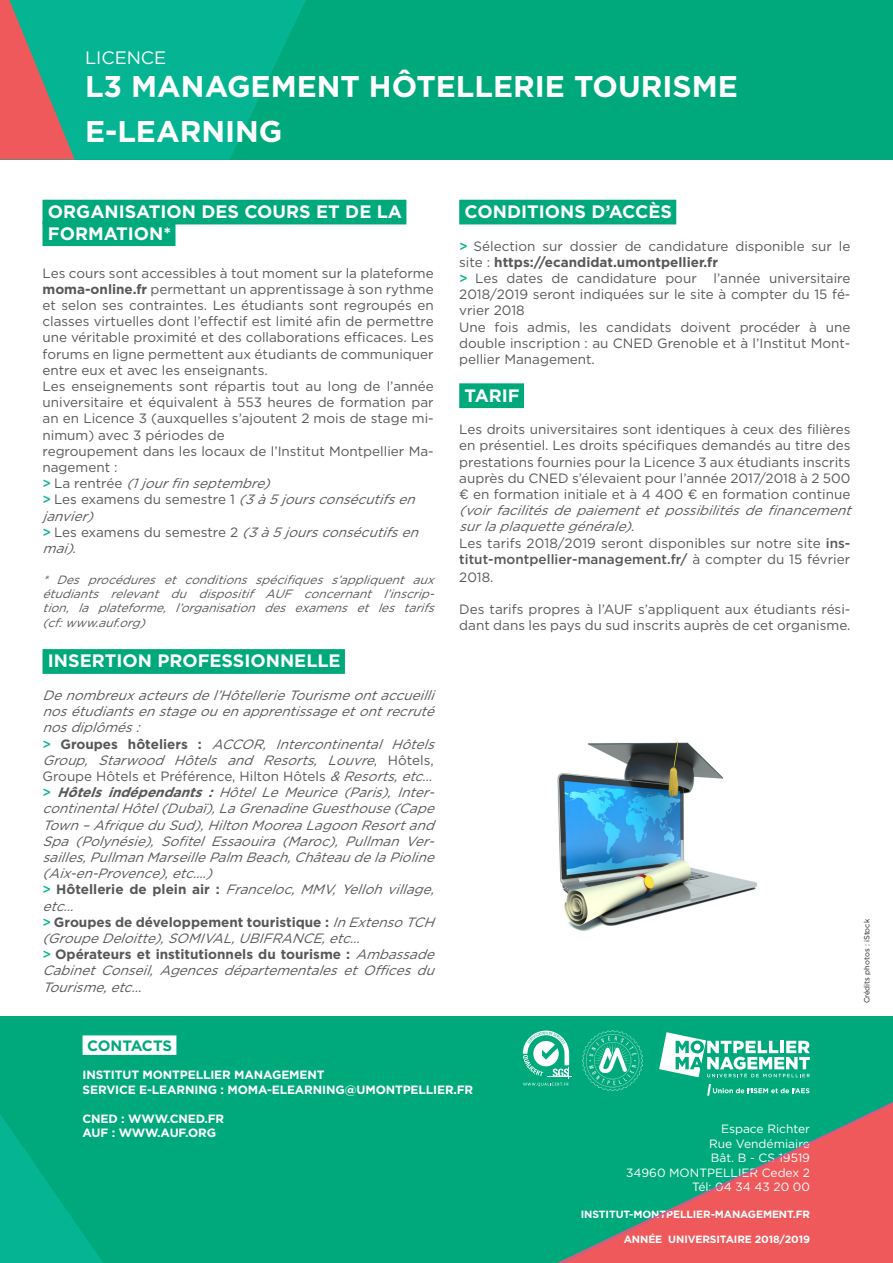
<style>
.page{position:relative;width:893px;height:1263px;background:#fff}
.page>*{position:absolute;margin:0;border:0;box-sizing:border-box;transform-origin:0 0}
.t1{font:700 30px "Gotham";color:#fff}
.Titres_Management_st{font:700 18px "Gotham";color:#fff}
.t2{font:18px "Gotham";color:#fff}
.t3{font:700 15px "Gotham";letter-spacing:-.015em;color:#00a97c}
.Texte_courant_book{font:13.5px/16.2px "Gotham";color:#57585a}
.Texte_courant_book-2{font:italic 13.5px/16.2px "Gotham";color:#57585a}
.Titres{font:italic 12px/14.4px "Gotham";color:#57585a;text-align:justify}
.Texte_courant_book-3{font:700 12px "Gotham";letter-spacing:-.01em;color:#fff}
.t4{font:12px "Gotham";color:#fff}
.t5{font:700 10.5px "Gotham";letter-spacing:-.01em;color:#fff}
.t6{font:7.5px "Gotham";color:#231f20}
.s1{font-weight:700}
.s2{font-weight:500;font-style:normal;color:#07b292}
.s3{font-style:normal}
.s4{font-weight:700;font-style:normal}
.s5{font-weight:500;color:#07b292}
.s6{font-style:italic}
.s7{font-weight:500}
</style>
<div class="page">
<div style="left:0;top:0;width:893px;height:159px;background:#00a97c"></div>
<svg style="left:75px;top:0;width:231px;height:159px;fill:#04b492"></svg>
<svg style="left:0;top:0;width:75px;height:159px"></svg>
<div style="left:0;top:1016px;width:893px;height:247px;background:#00a97c"></div>
<svg style="left:0;top:1114px;width:103px;height:149px"></svg>
<div style="left:83px;top:1035px;width:93px;height:20px;background:#fff"></div>
<img style="left:582px;top:1030px;width:60px;height:58px">
<svg style="left:523px;top:1030px;width:49px;height:56px"></svg>
<div style="left:43px;top:200px;width:363px;height:24px;background:#00a97c"></div>
<div style="left:43px;top:221px;width:132px;height:25px;background:#00a97c"></div>
<div style="left:43px;top:649px;width:302px;height:25px;background:#00a97c"></div>
<div style="left:459px;top:200px;width:217px;height:24px;background:#00a97c"></div>
<div style="left:459px;top:383px;width:65px;height:25px;background:#00a97c"></div>
<svg style="left:659px;top:1032px;width:151px;height:45px"></svg>
<svg style="left:708px;top:1084px;width:3px;height:4px"></svg>
<svg style="left:557px;top:1088px;width:336px;height:175px"></svg>
<img style="left:557px;top:741px;width:200px;height:190px">
<p class="t2" style="left:85px;top:47px;width:83px">LICENCE</p>
<p class="t1" style="left:85px;top:67px;width:654px">L3 MANAGEMENT HÔTELLERIE TOURISME</p>
<p class="t1" style="left:85px;top:112px;width:199px">E-LEARNING</p>
<p class="Titres_Management_st" style="left:48px;top:200px;width:356px">ORGANISATION DES COURS ET DE LA</p>
<p class="Titres_Management_st" style="left:48px;top:221px;width:125px">FORMATION*</p>
<p class="Texte_courant_book" style="left:43px;top:264px;width:393px;text-align:justify">Les cours sont accessibles à tout moment sur la plateforme <span class="s1">moma-online.fr</span> permettant un apprentissage à son rythme et selon ses contraintes. Les étudiants sont regroupés en classes virtuelles dont l’effectif est limité afin de permettre une véritable proximité et des collaborations efficaces. Les forums en ligne permettent aux étudiants de communiquer entre eux et avec les enseignants.</p>
<p class="Texte_courant_book" style="left:43px;top:378px;width:393px;text-align:justify">Les enseignements sont répartis tout au long de l’année universitaire et équivalent à 553 heures de formation par an en Licence 3 (auxquelles s’ajoutent 2 mois de stage mi&shy;nimum) avec 3 périodes de</p>
<p class="Texte_courant_book" style="left:43px;top:443px;width:393px">regroupement dans les locaux de l’Institut Montpellier Ma&shy;nagement :</p>
<p class="Texte_courant_book-2" style="left:43px;top:475px;width:235px"><span class="s2">&gt;</span> <span class="s3">L a r e n t r é e</span> (1jourfinseptembre)</p>
<p class="Texte_courant_book-2" style="left:43px;top:491px;width:379px"><span class="s2">&gt;</span> <span class="s3">L e s e x a m e n s d u s e m e s t r e 1</span> (3à5joursconsécutifsen janvier)</p>
<p class="Texte_courant_book-2" style="left:43px;top:524px;width:383px"><span class="s2">&gt;</span> <span class="s3">L e s e x a m e n s d u s e m e s t r e 2</span> (3à5joursconsécutifsen mai)<span class="s3">.</span></p>
<p class="Titres" style="left:43px;top:572px;width:398px">* Des procédures et conditions spécifiques s’appliquent aux étudiants relevant du dispositif AUF concernant l’inscrip&shy;tion, la plateforme, l’organisation des examens et les tarifs (cf:www.auf.org)</p>
<p class="Titres_Management_st" style="left:48px;top:649px;width:294px">INSERTION PROFESSIONNELLE</p>
<p class="Texte_courant_book-2" style="left:43px;top:687px;width:399px;text-align:justify">Denombreuxacteursdel’HôtellerieTourismeontaccueilli nosétudiantsenstageouenapprentissageetontrecruté nosdiplômés:</p>
<p class="Texte_courant_book-2" style="left:43px;top:735px;width:399px"><span class="s2">&gt;</span> <span class="s4">G r o u p e s h ô t e l i e r s :</span> ACCOR, Intercontinental Hôtels<br>Group, Starwood Hôtels and Resorts, Louvre<span class="s3">, H ô t e l s ,<br>Groupe Hôtels et Préférence, Hilton Hôtels</span> &amp;Resorts,etc…</p>
<p class="Texte_courant_book-2" style="left:43px;top:784px;width:399px;text-align:justify"><span class="s2">&gt;</span> <span class="s1">Hôtelsindépendants:</span>HôtelLeMeurice(Paris),Inter&shy;continentalHôtel(Dubaï),LaGrenadineGuesthouse(Cape Town–AfriqueduSud),HiltonMooreaLagoonResortand Spa (Polynésie), Sofitel Essaouira (Maroc), Pullman Ver&shy;sailles,PullmanMarseillePalm Beach,ChâteaudelaPioline (Aix-en-Provence),etc….)</p>
<p class="Texte_courant_book-2" style="left:43px;top:881px;width:399px"><span class="s2">&gt;</span> <span class="s4">H ô t e l l e r i e d e p l e i n a i r :</span> Franceloc,MMV,Yellohvillage, etc…</p>
<p class="Texte_courant_book-2" style="left:43px;top:913px;width:399px"><span class="s2">&gt;</span> <span class="s4">Groupes de développement touristique :</span> InExtensoTCH (GroupeDeloitte),SOMIVAL,UBIFRANCE,etc…</p>
<p class="Texte_courant_book-2" style="left:43px;top:946px;width:399px;text-align:justify"><span class="s2">&gt;</span> <span class="s4">Opérateurs et institutionnels du tourisme :</span> Ambassade CabinetConseil,AgencesdépartementalesetOfficesdu Tourisme,etc…</p>
<p class="Titres_Management_st" style="left:465px;top:200px;width:209px">CONDITIONS D’ACCÈS</p>
<p class="Texte_courant_book" style="left:459px;top:237px;width:393px"><span class="s5">&gt;</span> Sélection sur dossier de candidature disponible sur le site : <span class="s1">https://ecandidat.umontpellier.fr</span></p>
<p class="Texte_courant_book" style="left:459px;top:270px;width:393px;text-align:justify"><span class="s5">&gt;</span> Les dates de candidature pour l’année universitaire 2018/2019 seront indiquées sur le site à compter du 15 fé&shy;vrier 2018</p>
<p class="Texte_courant_book" style="left:459px;top:318px;width:393px;text-align:justify">Une fois admis, les candidats doivent procéder à une double inscription : au CNED Grenoble et à l’Institut Mont&shy;pellier Management.</p>
<p class="Titres_Management_st" style="left:465px;top:383px;width:57px">TARIF</p>
<p class="Texte_courant_book" style="left:459px;top:421px;width:399px">Les droits universitaires sont identiques à ceux des filières en présentiel. Les droits spécifiques demandés au titre des prestations fournies pour la Licence 3 aux étudiants inscrits auprès du CNED s’élevaient pour l’année 2017/2018 à 2 500 € en formation initiale et à 4 400 € en formation continue <span class="s6">(voirfacilitésdepaiementetpossibilitésdefinancement surlaplaquettegénérale).</span></p>
<p class="Texte_courant_book" style="left:459px;top:534px;width:393px">Les tarifs 2018/2019 seront disponibles sur notre site <span class="s7">ins&shy;titut-montpellier-management.fr/</span> à compter du 15 février</p>
<p class="Texte_courant_book" style="left:459px;top:569px;width:36px">2018.</p>
<p class="Texte_courant_book" style="left:459px;top:601px;width:393px">Des tarifs propres à l’AUF s’appliquent aux étudiants rési&shy;dant dans les pays du sud inscrits auprès de cet organisme.</p>
<p class="t6" style="left:862px;top:1003px;width:86px;rotate:-90deg">Crédits photos : iStock</p>
<p class="t3" style="left:87px;top:1035px;width:87px">CONTACTS</p>
<p class="Texte_courant_book-3" style="left:83px;top:1067px;width:244px">INSTITUT MONTPELLIER MANAGEMENT</p>
<p class="Texte_courant_book-3" style="left:83px;top:1082px;width:392px">SERVICE E-LEARNING : MOMA-ELEARNING@UMONTPELLIER.FR</p>
<p class="Texte_courant_book-3" style="left:83px;top:1110px;width:143px">CNED : WWW.CNED.FR</p>
<p class="Texte_courant_book-3" style="left:83px;top:1125px;width:135px">AUF : WWW.AUF.ORG</p>
<p class="t4" style="left:721px;top:1121px;width:91px">Espace Richter</p>
<p class="t4" style="left:709px;top:1136px;width:102px">Rue Vendémiaire</p>
<p class="t4" style="left:711px;top:1150px;width:101px">Bât. B - CS 19519</p>
<p class="t4" style="left:626px;top:1164px;width:185px">34960 MONTPELLIER Cedex 2</p>
<p class="t4" style="left:692px;top:1179px;width:119px">Tél: 04 34 43 20 00</p>
<p class="t5" style="left:581px;top:1207px;width:231px">INSTITUT-MONTPELLIER-MANAGEMENT.FR</p>
<p class="t5" style="left:624px;top:1232px;width:188px">ANNÉE UNIVERSITAIRE 2018/2019</p>
</div>
